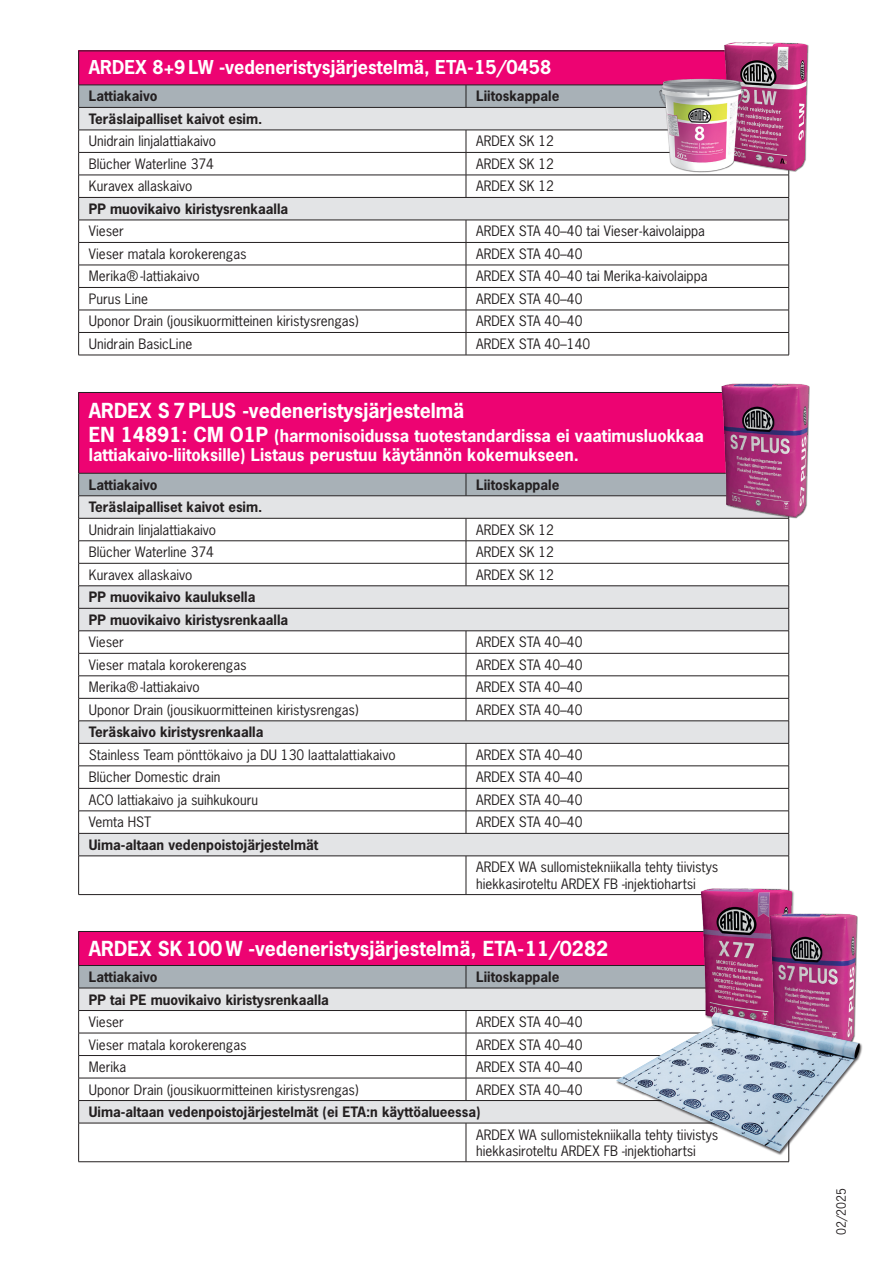
<style>
.page{position:relative;width:893px;height:1263px;background:#fff}
.page>*{position:absolute;margin:0;border:0;box-sizing:border-box;transform-origin:0 0}
.t1{font:700 19.5px "News Gothic Std";color:#fff}
.t2{font:700 18px "News Gothic Std";color:#fff}
.t3{font:700 16.5px/19.8px "News Gothic Std";color:#fff}
.t4{font:13.5px/16.2px "News Gothic Std";color:#231f20}
.t5{font:700 13.5px/22.5px "News Gothic Std";color:#231f20}
.t6{font:12px "News Gothic Std";color:#231f20}
.s1{font-size:19.5px}
</style>
<div class="page">
<div style="left:79px;top:51px;width:710px;height:34px;background:#ed0372"></div>
<hr style="left:78px;top:51px;width:388px;height:1px;background:#231f20">
<hr style="left:78px;top:51px;width:1px;height:34px;background:#231f20">
<hr style="left:466px;top:51px;width:323px;height:1px;background:#231f20">
<svg style="left:78px;top:85px;width:711px;height:270px"></svg>
<hr style="left:78px;top:355px;width:388px;height:1px;background:#231f20">
<hr style="left:466px;top:355px;width:323px;height:1px;background:#231f20">
<div style="left:79px;top:392px;width:710px;height:81px;background:#ed0372"></div>
<hr style="left:78px;top:392px;width:388px;height:1px;background:#231f20">
<hr style="left:78px;top:393px;width:1px;height:80px;background:#231f20">
<hr style="left:466px;top:392px;width:323px;height:1px;background:#231f20">
<svg style="left:78px;top:473px;width:711px;height:383px"></svg>
<hr style="left:78px;top:856px;width:388px;height:1px;background:#231f20">
<hr style="left:78px;top:856px;width:1px;height:38px;background:#231f20">
<hr style="left:466px;top:856px;width:323px;height:1px;background:#231f20">
<hr style="left:466px;top:856px;width:1px;height:38px;background:#231f20">
<hr style="left:788px;top:856px;width:1px;height:38px;background:#231f20">
<hr style="left:78px;top:894px;width:388px;height:1px;background:#231f20">
<hr style="left:466px;top:894px;width:323px;height:1px;background:#231f20">
<div style="left:79px;top:931px;width:710px;height:34px;background:#ed0372"></div>
<hr style="left:78px;top:931px;width:388px;height:1px;background:#231f20">
<hr style="left:78px;top:932px;width:1px;height:33px;background:#231f20">
<hr style="left:466px;top:931px;width:323px;height:1px;background:#231f20">
<svg style="left:78px;top:965px;width:621px;height:158px"></svg>
<hr style="left:78px;top:1123px;width:388px;height:1px;background:#231f20">
<hr style="left:78px;top:1123px;width:1px;height:38px;background:#231f20">
<hr style="left:466px;top:1123px;width:323px;height:1px;background:#231f20">
<hr style="left:466px;top:1123px;width:1px;height:38px;background:#231f20">
<hr style="left:788px;top:1123px;width:1px;height:38px;background:#231f20">
<hr style="left:78px;top:1161px;width:388px;height:1px;background:#231f20">
<hr style="left:466px;top:1161px;width:323px;height:1px;background:#231f20">
<img style="left:699px;top:884px;width:95px;height:128px">
<img style="left:719px;top:383px;width:91px;height:136px">
<img style="left:656px;top:42px;width:153px;height:131px">
<img style="left:767px;top:911px;width:91px;height:101px">
<div style="left:615px;top:1012px;width:248px;height:143px;background:#fff"></div>
<img style="left:616px;top:1012px;width:244px;height:140px">
<h2 class="t2" style="left:89px;top:55px;width:464px">ARDEX 8+9 LW -vedeneristysjärjestelmä, ETA-15/0458</h2>
<p class="t5" style="left:89px;top:85px;width:70px">Lattiakaivo</p>
<p class="t5" style="left:476px;top:85px;width:85px">Liitoskappale</p>
<p class="t5" style="left:89px;top:107px;width:175px">Teräslaipalliset kaivot esim.</p>
<p class="t4" style="left:89px;top:133px;width:129px">Unidrain linjalattiakaivo</p>
<p class="t4" style="left:476px;top:133px;width:79px">ARDEX SK 12</p>
<p class="t4" style="left:89px;top:156px;width:127px">Blücher Waterline 374</p>
<p class="t4" style="left:476px;top:156px;width:79px">ARDEX SK 12</p>
<p class="t4" style="left:89px;top:178px;width:105px">Kuravex allaskaivo</p>
<p class="t4" style="left:476px;top:178px;width:79px">ARDEX SK 12</p>
<p class="t5" style="left:89px;top:197px;width:201px">PP muovikaivo kiristysrenkaalla</p>
<p class="t4" style="left:89px;top:223px;width:36px">Vieser</p>
<p class="t4" style="left:476px;top:223px;width:230px">ARDEX STA 40–40 tai Vieser-kaivolaippa</p>
<p class="t4" style="left:89px;top:246px;width:159px">Vieser matala korokerengas</p>
<p class="t4" style="left:476px;top:246px;width:108px">ARDEX STA 40–40</p>
<p class="t4" style="left:89px;top:268px;width:112px">Merika® -lattiakaivo</p>
<p class="t4" style="left:476px;top:268px;width:233px">ARDEX STA 40–40 tai Merika-kaivolaippa</p>
<p class="t4" style="left:89px;top:291px;width:61px">Purus Line</p>
<p class="t4" style="left:476px;top:291px;width:108px">ARDEX STA 40–40</p>
<p class="t4" style="left:89px;top:313px;width:271px">Uponor Drain (jousikuormitteinen kiristysrengas)</p>
<p class="t4" style="left:476px;top:313px;width:108px">ARDEX STA 40–40</p>
<p class="t4" style="left:89px;top:336px;width:105px">Unidrain BasicLine</p>
<p class="t4" style="left:476px;top:336px;width:115px">ARDEX STA 40–140</p>
<h1 class="t1" style="left:89px;top:398px;width:377px">ARDEX S 7 PLUS -vedeneristysjärjestelmä</h1>
<p class="t3" style="left:89px;top:425px;width:617px"><span class="s1">EN 14891: CM O1P</span> (harmonisoidussa tuotestandardissa ei vaatimusluokkaa lattiakaivo-liitoksille) Listaus perustuu käytännön kokemukseen.</p>
<p class="t5" style="left:89px;top:473px;width:70px">Lattiakaivo</p>
<p class="t5" style="left:476px;top:473px;width:85px">Liitoskappale</p>
<p class="t5" style="left:89px;top:496px;width:175px">Teräslaipalliset kaivot esim.</p>
<p class="t4" style="left:89px;top:521px;width:129px">Unidrain linjalattiakaivo</p>
<p class="t4" style="left:476px;top:521px;width:79px">ARDEX SK 12</p>
<p class="t4" style="left:89px;top:544px;width:127px">Blücher Waterline 374</p>
<p class="t4" style="left:476px;top:544px;width:79px">ARDEX SK 12</p>
<p class="t4" style="left:89px;top:566px;width:105px">Kuravex allaskaivo</p>
<p class="t4" style="left:476px;top:566px;width:79px">ARDEX SK 12</p>
<p class="t5" style="left:89px;top:586px;width:201px">PP muovikaivo kauluksella<br>PP muovikaivo kiristysrenkaalla</p>
<p class="t4" style="left:89px;top:634px;width:36px">Vieser</p>
<p class="t4" style="left:476px;top:634px;width:108px">ARDEX STA 40–40</p>
<p class="t4" style="left:89px;top:656px;width:159px">Vieser matala korokerengas</p>
<p class="t4" style="left:476px;top:656px;width:108px">ARDEX STA 40–40</p>
<p class="t4" style="left:89px;top:679px;width:112px">Merika® -lattiakaivo</p>
<p class="t4" style="left:476px;top:679px;width:108px">ARDEX STA 40–40</p>
<p class="t4" style="left:89px;top:701px;width:271px">Uponor Drain (jousikuormitteinen kiristysrengas)</p>
<p class="t4" style="left:476px;top:701px;width:108px">ARDEX STA 40–40</p>
<p class="t5" style="left:89px;top:721px;width:176px">Teräskaivo kiristysrenkaalla</p>
<p class="t4" style="left:89px;top:746px;width:308px">Stainless Team pönttökaivo ja DU 130 laattalattiakaivo</p>
<p class="t4" style="left:476px;top:746px;width:108px">ARDEX STA 40–40</p>
<p class="t4" style="left:89px;top:769px;width:133px">Blücher Domestic drain</p>
<p class="t4" style="left:476px;top:769px;width:108px">ARDEX STA 40–40</p>
<p class="t4" style="left:89px;top:791px;width:171px">ACO lattiakaivo ja suihkukouru</p>
<p class="t4" style="left:476px;top:791px;width:108px">ARDEX STA 40–40</p>
<p class="t4" style="left:89px;top:814px;width:64px">Vemta HST</p>
<p class="t4" style="left:476px;top:814px;width:108px">ARDEX STA 40–40</p>
<p class="t5" style="left:89px;top:833px;width:231px">Uima-altaan vedenpoistojärjestelmät</p>
<p class="t4" style="left:476px;top:859px;width:244px">ARDEX WA sullomistekniikalla tehty tiivistys hiekkasiroteltu ARDEX FB -injektiohartsi</p>
<h1 class="t1" style="left:89px;top:935px;width:521px">ARDEX SK 100 W -vedeneristysjärjestelmä, ETA-11/0282</h1>
<p class="t5" style="left:89px;top:965px;width:70px">Lattiakaivo</p>
<p class="t5" style="left:476px;top:965px;width:85px">Liitoskappale</p>
<p class="t5" style="left:89px;top:988px;width:242px">PP tai PE muovikaivo kiristysrenkaalla</p>
<p class="t4" style="left:89px;top:1014px;width:36px">Vieser</p>
<p class="t4" style="left:476px;top:1014px;width:108px">ARDEX STA 40–40</p>
<p class="t4" style="left:89px;top:1036px;width:159px">Vieser matala korokerengas</p>
<p class="t4" style="left:476px;top:1036px;width:108px">ARDEX STA 40–40</p>
<p class="t4" style="left:89px;top:1059px;width:39px">Merika</p>
<p class="t4" style="left:476px;top:1059px;width:108px">ARDEX STA 40–40</p>
<p class="t4" style="left:89px;top:1081px;width:271px">Uponor Drain (jousikuormitteinen kiristysrengas)</p>
<p class="t4" style="left:476px;top:1081px;width:108px">ARDEX STA 40–40</p>
<p class="t5" style="left:89px;top:1100px;width:393px">Uima-altaan vedenpoistojärjestelmät (ei ETA:n käyttöalueessa)</p>
<p class="t4" style="left:476px;top:1126px;width:244px">ARDEX WA sullomistekniikalla tehty tiivistys hiekkasiroteltu ARDEX FB -injektiohartsi</p>
<p class="t6" style="left:834px;top:1235px;width:48px;rotate:-90deg">02/2025</p>
</div>
